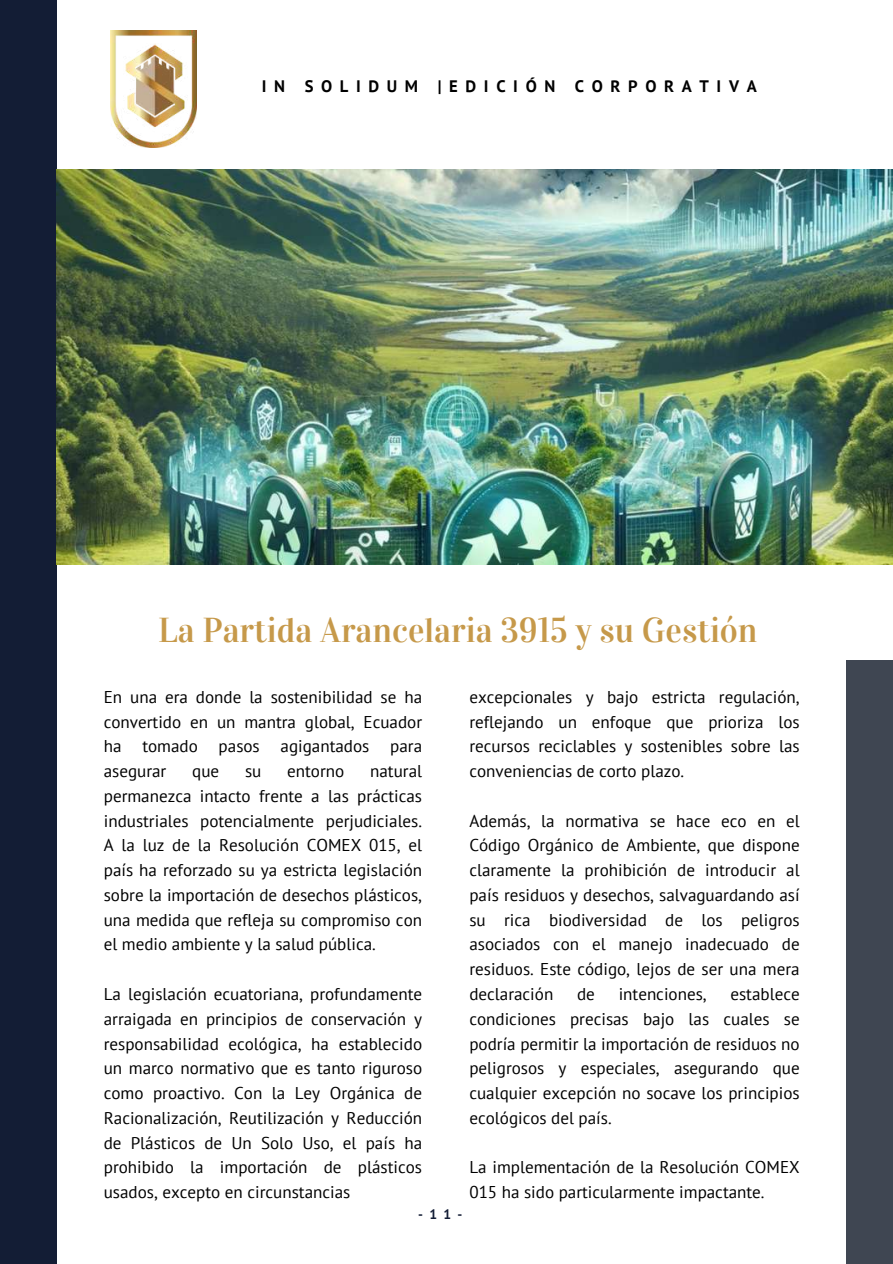
<style>
.page{position:relative;width:893px;height:1264px;background:#fff}
.page>*{position:absolute;margin:0;border:0;box-sizing:border-box;transform-origin:0 0}
.t1{font:34.5px "Vidaloka";color:#c6994a}
.t2{font:17.1px/24.8px "PT Sans";color:#000;text-align:justify}
.t3{font:700 16.65px "PT Sans";letter-spacing:.46em;color:#000}
.t4{font:700 13.65px "PT Sans";color:#131d35}
</style>
<div class="page">
<div style="left:0;top:0;width:56px;height:1263px;background:#131d35"></div>
<div style="left:845px;top:660px;width:47px;height:603px;background:#3f4652"></div>
<img style="left:110px;top:31px;width:87px;height:117px">
<img style="left:57px;top:169px;width:835px;height:395px">
<p class="t3" style="left:262px;top:75px;width:496px">IN SOLIDUM |EDICIÓN CORPORATIVA</p>
<h1 class="t1" style="left:158px;top:609px;width:601px">La Partida Arancelaria 3915 y su Gestión</h1>
<p class="t2" style="left:104px;top:684px;width:320px">En una era donde la sostenibilidad se ha convertido en un mantra global, Ecuador ha tomado pasos agigantados para asegurar</p>
<p class="t2" style="left:104px;top:758px;width:320px;text-indent:266px">natural permanezca intacto frente a las prácticas industriales potencialmente perjudiciales.<br>A la luz de la Resolución COMEX 015, el país ha reforzado su ya estricta legislación sobre la importación de desechos plásticos, una medida que refleja su compromiso con el medio ambiente y la salud pública.</p>
<p class="t2" style="left:104px;top:981px;width:320px">La legislación ecuatoriana, profundamente arraigada en principios de conservación y responsabilidad ecológica, ha establecido un marco normativo que es tanto riguroso como proactivo. Con la Ley Orgánica de Racionalización, Reutilización y Reducción de Plásticos de Un Solo Uso, el país ha prohibido la importación de plásticos usados, excepto en circunstancias</p>
<p class="t2" style="left:192px;top:758px;width:28px">que</p>
<p class="t2" style="left:245px;top:758px;width:18px">su</p>
<p class="t2" style="left:287px;top:758px;width:59px">entorno</p>
<p class="t2" style="left:469px;top:684px;width:332px">excepcionales y bajo estricta regulación, reflejando un enfoque que prioriza los recursos reciclables y sostenibles sobre las conveniencias de corto plazo.</p>
<p class="t2" style="left:469px;top:808px;width:332px">Además, la normativa se hace eco en el Código Orgánico de Ambiente, que dispone claramente la prohibición de introducir al país residuos y desechos, salvaguardando así su rica biodiversidad de los peligros asociados con el manejo inadecuado de residuos. Este código, lejos de ser una mera declaración</p>
<p class="t2" style="left:577px;top:981px;width:19px">de</p>
<p class="t2" style="left:618px;top:981px;width:89px">intenciones,</p>
<p class="t2" style="left:469px;top:981px;width:332px;text-indent:261px">establece condiciones precisas bajo las cuales se podría permitir la importación de residuos no peligrosos y especiales, asegurando que cualquier excepción no socave los principios ecológicos del país.</p>
<p class="t2" style="left:469px;top:1154px;width:332px">La implementación de la Resolución COMEX<br>015 ha sido particularmente impactante.</p>
<p class="t4" style="left:418px;top:1204px;width:46px">-11-</p>
</div>
